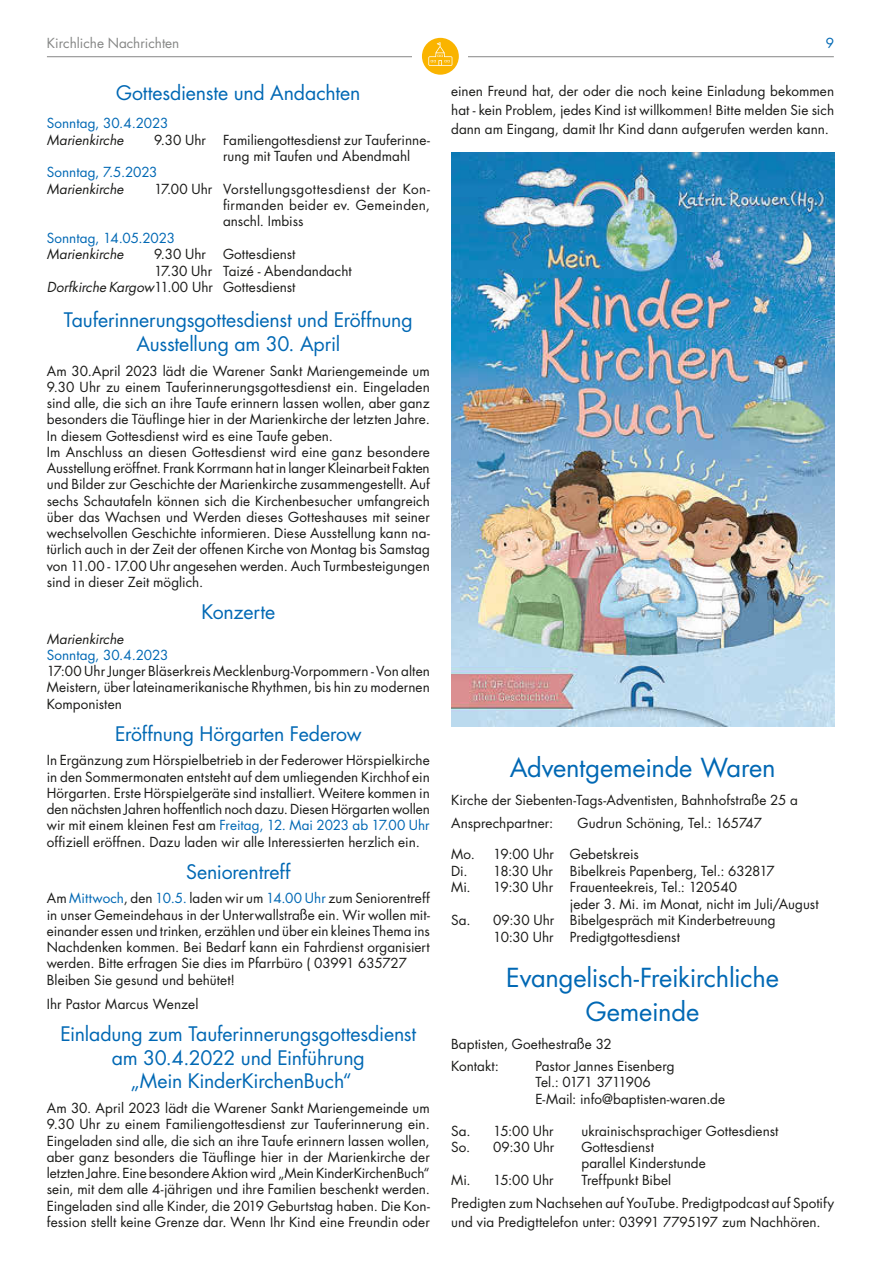
<style>
.page{position:relative;width:881px;height:1263px;background:#fff}
.page>*{position:absolute;margin:0;border:0;box-sizing:border-box;transform-origin:0 0}
.t1{font:25.5px/33.6px "Futura LT";letter-spacing:-.01em;color:#0068b4;text-align:center}
.t2{font:19.5px/23.4px "Futura LT";letter-spacing:-.01em;color:#0068b4;text-align:center}
.t3{font:13.5px/16.2px "Futura LT";letter-spacing:.005em;color:#1a1a18}
.t4{font:13.5px "Futura LT";color:#0068b4}
.t5{font:italic 13.5px "Futura LT";color:#1a1a18}
.t6{font:13.5px "Futura LT";color:#868786}
.s1{font-style:italic}
.s2{color:#0068b4}
</style>
<div class="page">
<hr style="left:47px;top:56px;width:786px;height:1px;background:#868786">
<div style="left:412px;top:47px;width:55px;height:19px;background:#fff"></div>
<div style="left:422px;top:38px;width:36px;height:37px;background:#fab400;border-radius:50%"></div>
<svg style="left:428px;top:42px;width:24px;height:24px"></svg>
<img style="left:451px;top:153px;width:382px;height:573px">
<p class="t6" style="left:47px;top:35px;width:134px">Kirchliche Nachrichten</p>
<p class="t4" style="left:825px;top:35px;width:10px">9</p>
<p class="t3" style="left:451px;top:81px;width:384px;line-height:19.2px;text-align:justify">einen Freund hat, der oder die noch keine Einladung bekommen hat - kein Problem, jedes Kind ist willkommen! Bitte melden Sie sich dann am Eingang, damit Ihr Kind dann aufgerufen werden kann.</p>
<h2 class="t2" style="left:116px;top:81px;width:246px">Gottesdienste und Andachten</h2>
<p class="t4" style="left:47px;top:115px;width:123px">Sonntag, 30.4.2023</p>
<p class="t5" style="left:47px;top:131px;width:78px">Marienkirche</p>
<p class="t3" style="left:223px;top:132px;width:208px;text-indent:-69px">9.30 Uhr Familiengottesdienst zur Tauferinne&shy;rung mit Taufen und Abendmahl</p>
<p class="t4" style="left:47px;top:164px;width:112px">Sonntag, 7.5.2023</p>
<p class="t5" style="left:47px;top:180px;width:78px">Marienkirche</p>
<p class="t3" style="left:223px;top:181px;width:208px;text-align:justify;text-indent:-69px">17.00 Uhr Vorstellungsgottesdienst der Kon&shy;firmanden beider ev. Gemeinden, anschl. Imbiss</p>
<p class="t4" style="left:47px;top:229px;width:130px">Sonntag, 14.05.2023</p>
<p class="t5" style="left:47px;top:245px;width:78px">Marienkirche</p>
<p class="t3" style="left:154px;top:246px;width:143px">9.30 Uhr Gottesdienst</p>
<p class="t3" style="left:154px;top:263px;width:199px">17.30 Uhr Taizé - Abendandacht</p>
<p class="t3" style="left:47px;top:279px;width:250px"><span class="s1">Dorfkirche Kargow</span>11.00 Uhr Gottesdienst</p>
<h2 class="t2" style="left:64px;top:309px;width:350px">Tauferinnerungsgottesdienst und Eröffnung<br>Ausstellung am 30. April</h2>
<p class="t3" style="left:47px;top:363px;width:384px">Am 30.April 2023 lädt die Warener Sankt Mariengemeinde um 9.30 Uhr zu einem Tauferinnerungsgottesdienst ein. Eingeladen sind alle, die sich an ihre Taufe erinnern lassen wollen, aber ganz besonders die Täuflinge hier in der Marienkirche der letzten Jahre.<br>In diesem Gottesdienst wird es eine Taufe geben.<br>Im Anschluss an diesen Gottesdienst wird eine ganz besondere Ausstellung eröffnet. Frank Korrmann hat in langer Kleinarbeit Fakten und Bilder zur Geschichte der Marienkirche zusammengestellt. Auf sechs Schautafeln können sich die Kirchenbesucher umfangreich über das Wachsen und Werden dieses Gotteshauses mit seiner wechselvollen Geschichte informieren. Diese Ausstellung kann na&shy;türlich auch in der Zeit der offenen Kirche von Montag bis Samstag von 11.00 - 17.00 Uhr angesehen werden. Auch Turmbesteigungen sind in dieser Zeit möglich.</p>
<h2 class="t2" style="left:201px;top:600px;width:75px">Konzerte</h2>
<p class="t5" style="left:47px;top:630px;width:78px">Marienkirche</p>
<p class="t4" style="left:47px;top:646px;width:123px">Sonntag, 30.4.2023</p>
<p class="t3" style="left:47px;top:663px;width:384px;text-align:justify">17:00 Uhr Junger Bläserkreis Mecklenburg-Vorpommern - Von alten Meistern, über lateinamerikanische Rhythmen, bis hin zu modernen Komponisten</p>
<h2 class="t2" style="left:115px;top:722px;width:248px">Eröffnung Hörgarten Federow</h2>
<p class="t3" style="left:47px;top:752px;width:384px;text-align:justify">In Ergänzung zum Hörspielbetrieb in der Federower Hörspielkirche in den Sommermonaten entsteht auf dem umliegenden Kirchhof ein Hörgarten. Erste Hörspielgeräte sind installiert. Weitere kommen in den nächsten Jahren hoffentlich noch dazu. Diesen Hörgarten wollen wir mit einem kleinen Fest am <span class="s2">Freitag, 12. Mai 2023 ab 17.00 Uhr </span>offiziell eröffnen. Dazu laden wir alle Interessierten herzlich ein.</p>
<h2 class="t2" style="left:186px;top:860px;width:106px">Seniorentreff</h2>
<p class="t3" style="left:47px;top:890px;width:384px">Am <span class="s2">Mittwoch</span>, den <span class="s2">10.5.</span> laden wir um <span class="s2">14.00 Uhr</span> zum Seniorentreff in unser Gemeindehaus in der Unterwallstraße ein. Wir wollen mit&shy;einander essen und trinken, erzählen und über ein kleines Thema ins Nachdenken kommen. Bei Bedarf kann ein Fahrdienst organisiert werden. Bitte erfragen Sie dies im Pfarrbüro ( 03991 635727<br>Bleiben Sie gesund und behütet!</p>
<p class="t3" style="left:47px;top:996px;width:153px">Ihr Pastor Marcus Wenzel</p>
<h2 class="t2" style="left:60px;top:1023px;width:357px">Einladung zum Tauferinnerungsgottesdienst am 30.4.2022 und Einführung<br>„Mein KinderKirchenBuch“</h2>
<p class="t3" style="left:47px;top:1100px;width:384px;text-align:justify">Am 30. April 2023 lädt die Warener Sankt Mariengemeinde um 9.30 Uhr zu einem Familiengottesdienst zur Tauferinnerung ein.<br>Eingeladen sind alle, die sich an ihre Taufe erinnern lassen wollen, aber ganz besonders die Täuflinge hier in der Marienkirche der letzten Jahre. Eine besondere Aktion wird „Mein KinderKirchenBuch“ sein, mit dem alle 4-jährigen und ihre Familien beschenkt werden.<br>Eingeladen sind alle Kinder, die 2019 Geburtstag haben. Die Kon&shy;fession stellt keine Grenze dar. Wenn Ihr Kind eine Freundin oder</p>
<h1 class="t1" style="left:509px;top:751px;width:267px">Adventgemeinde Waren</h1>
<p class="t3" style="left:451px;top:789px;width:348px;line-height:22.5px">Kirche der Siebenten-Tags-Adventisten, Bahnhofstraße 25 a<br>Ansprechpartner:</p>
<p class="t3" style="left:577px;top:815px;width:186px">Gudrun Schöning, Tel.: 165747</p>
<p class="t3" style="left:451px;top:846px;width:189px">Mo. 19:00 Uhr Gebetskreis</p>
<p class="t3" style="left:451px;top:863px;width:325px">Di. 18:30 Uhr Bibelkreis Papenberg, Tel.: 632817</p>
<p class="t3" style="left:451px;top:879px;width:287px">Mi. 19:30 Uhr Frauenteekreis, Tel.: 120540</p>
<p class="t3" style="left:569px;top:896px;width:250px">jeder 3. Mi. im Monat, nicht im Juli/August</p>
<p class="t3" style="left:451px;top:912px;width:326px">Sa. 09:30 Uhr Bibelgespräch mit Kinderbetreuung</p>
<p class="t3" style="left:493px;top:928px;width:188px">10:30 Uhr Predigtgottesdienst</p>
<h1 class="t1" style="left:506px;top:961px;width:274px">Evangelisch-Freikirchliche<br>Gemeinde</h1>
<p class="t3" style="left:451px;top:1032px;width:162px;line-height:22.5px">Baptisten, Goethestraße 32<br>Kontakt:</p>
<p class="t3" style="left:535px;top:1058px;width:191px">Pastor Jannes Eisenberg<br>Tel.: 0171 3711906<br>E-Mail: info@baptisten-waren.de</p>
<p class="t3" style="left:451px;top:1123px;width:104px">Sa. 15:00 Uhr</p>
<p class="t3" style="left:581px;top:1123px;width:198px">ukrainischsprachiger Gottesdienst</p>
<p class="t3" style="left:451px;top:1139px;width:105px">So. 09:30 Uhr</p>
<p class="t3" style="left:581px;top:1139px;width:126px">Gottesdienst<br>parallel Kinderstunde</p>
<p class="t3" style="left:451px;top:1172px;width:104px">Mi. 15:00 Uhr</p>
<p class="t3" style="left:451px;top:1169px;width:384px;line-height:22.6px;text-indent:130px">Treffpunkt Bibel<br>Predigten zum Nachsehen auf YouTube. Predigtpodcast auf Spotify</p>
<p class="t3" style="left:451px;top:1214px;width:371px">und via Predigttelefon unter: 03991 7795197 zum Nachhören.</p>
</div>
